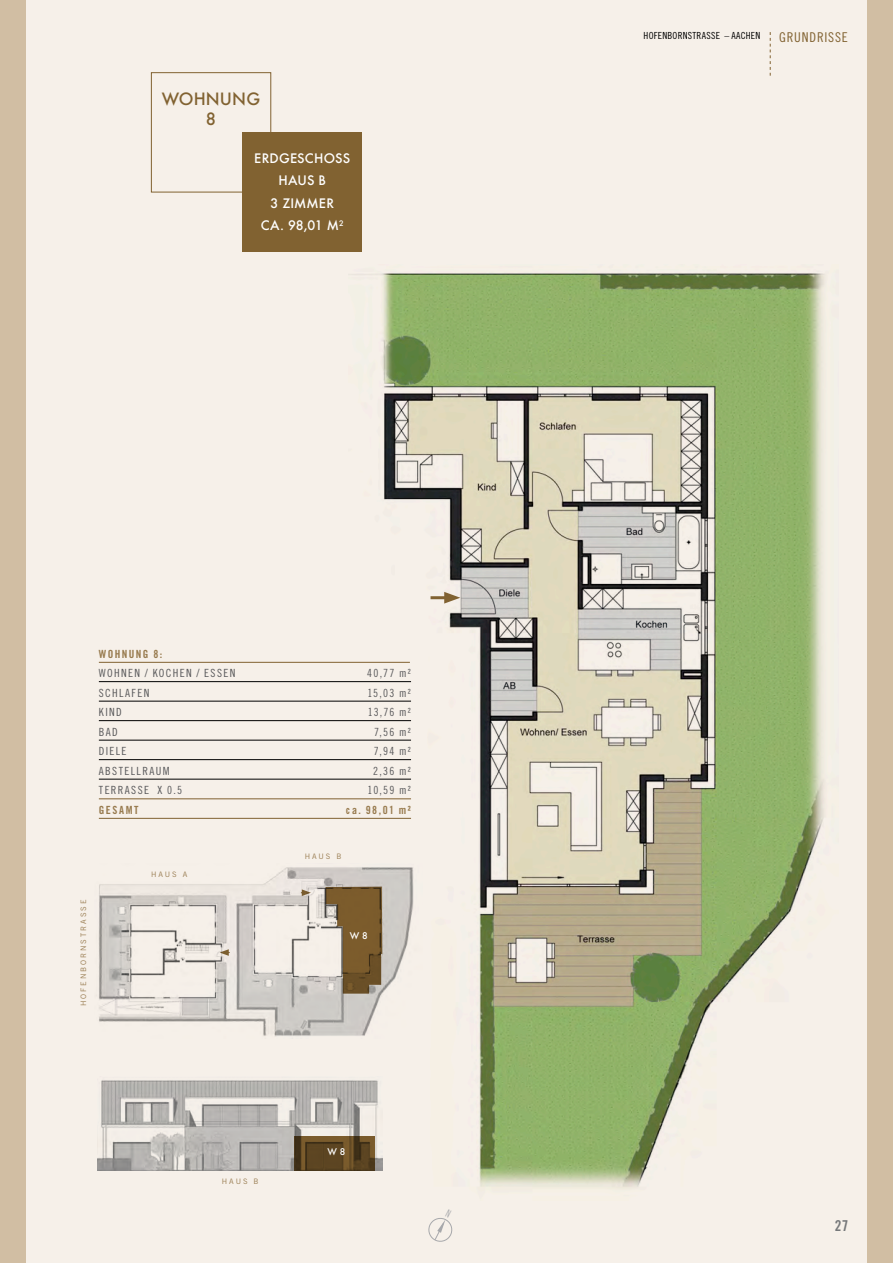
<style>
.page{position:relative;width:893px;height:1263px;background:#f6f0e9}
.page>*{position:absolute;margin:0;border:0;box-sizing:border-box;transform-origin:0 0}
.t1{font:500 16.5px "Futura";letter-spacing:.005em;color:#816231}
.t2{font:15px "Trade Gothic LT Std Bd Cn 20";color:#76787a}
.t3{font:13.5px "Trade Gothic LT Std Cn 18";letter-spacing:.06em;color:#816231}
.t4{font:500 12.75px "Futura";letter-spacing:.015em;color:#fff}
.t5{font:11.25px "Trade Gothic LT Std Cn 18";letter-spacing:.12em;color:#58585a}
.t6{font:11.25px "Trade Gothic LT Std Bd Cn 20";letter-spacing:.125em;color:#987b4f}
.t7{font:9.75px "Trade Gothic LT Std Cn 18";letter-spacing:.025em;color:#000}
.t8{font:500 9px "Futura";color:#fff}
.t9{font:7.5px "Trade Gothic LT Std";letter-spacing:.26em;color:#987b4f}
</style>
<div class="page">
<div style="left:867px;top:0;width:26px;height:1263px;background:#d1bea3"></div>
<div style="left:151px;top:72px;width:120px;height:120px;border:1px solid #816231"></div>
<div style="left:242px;top:132px;width:119px;height:119px;background:#816231"></div>
<div style="left:0;top:0;width:26px;height:1263px;background:#d1bea3"></div>
<hr style="left:99px;top:662px;width:311px;height:1px;background:#816231">
<hr style="left:99px;top:681px;width:312px;height:1px;background:#000">
<hr style="left:99px;top:701px;width:312px;height:1px;background:#000">
<hr style="left:99px;top:720px;width:312px;height:1px;background:#000">
<hr style="left:99px;top:740px;width:312px;height:1px;background:#000">
<hr style="left:99px;top:759px;width:312px;height:1px;background:#000">
<hr style="left:99px;top:779px;width:312px;height:1px;background:#000">
<hr style="left:99px;top:798px;width:312px;height:1px;background:#816231">
<hr style="left:99px;top:818px;width:312px;height:1px;background:#816231">
<img style="left:98px;top:1080px;width:250px;height:91px">
<svg style="left:294px;top:1136px;width:54px;height:34px;background:#5e4622"></svg>
<img style="left:99px;top:867px;width:249px;height:170px">
<svg style="left:325px;top:887px;width:23px;height:107px"></svg>
<svg style="left:770px;top:32px;width:1px;height:44px"></svg>
<img style="left:348px;top:273px;width:477px;height:916px">
<svg style="left:428px;top:1218px;width:25px;height:24px"></svg>
<p class="t1" style="left:162px;top:87px;width:100px">WOHNUNG</p>
<p class="t1" style="left:206px;top:107px;width:12px">8</p>
<p class="t4" style="left:254px;top:149px;width:98px">ERDGESCHOSS</p>
<p class="t4" style="left:279px;top:172px;width:49px">HAUS B</p>
<p class="t4" style="left:271px;top:194px;width:65px">3 ZIMMER</p>
<p class="t4" style="left:261px;top:217px;width:84px">CA. 98,01 M<sup>2</sup></p>
<p class="t6" style="left:99px;top:647px;width:65px">WOHNUNG 8:</p>
<p class="t5" style="left:99px;top:666px;width:138px">WOHNEN / KOCHEN / ESSEN</p>
<p class="t5" style="left:367px;top:666px;width:45px">40,77 m²</p>
<p class="t5" style="left:99px;top:686px;width:52px">SCHLAFEN</p>
<p class="t5" style="left:367px;top:686px;width:45px">15,03 m²</p>
<p class="t5" style="left:99px;top:705px;width:24px">KIND</p>
<p class="t5" style="left:368px;top:705px;width:45px">13,76 m²</p>
<p class="t5" style="left:99px;top:725px;width:21px">BAD</p>
<p class="t5" style="left:374px;top:725px;width:38px">7,56 m²</p>
<p class="t5" style="left:99px;top:744px;width:29px">DIELE</p>
<p class="t5" style="left:374px;top:744px;width:38px">7,94 m²</p>
<p class="t5" style="left:99px;top:764px;width:72px">ABSTELLRAUM</p>
<p class="t5" style="left:373px;top:764px;width:39px">2,36 m²</p>
<p class="t5" style="left:99px;top:783px;width:85px">TERRASSE X 0.5</p>
<p class="t5" style="left:367px;top:783px;width:45px">10,59 m²</p>
<p class="t6" style="left:99px;top:803px;width:41px">GESAMT</p>
<p class="t6" style="left:346px;top:803px;width:67px">ca. 98,01 m²</p>
<p class="t9" style="left:79px;top:1006px;width:108px;rotate:-90deg">HOFENBORNSTRASSE</p>
<p class="t9" style="left:151px;top:869px;width:38px">HAUS A</p>
<p class="t9" style="left:305px;top:852px;width:38px">HAUS B</p>
<p class="t8" style="left:350px;top:930px;width:19px">W 8</p>
<p class="t9" style="left:222px;top:1177px;width:38px">HAUS B</p>
<p class="t8" style="left:327px;top:1146px;width:19px">W 8</p>
<p class="t7" style="left:644px;top:30px;width:118px">HOFENBORNSTRASSE – AACHEN</p>
<p class="t3" style="left:779px;top:29px;width:70px">GRUNDRISSE</p>
<p class="t2" style="left:835px;top:1217px;width:15px">27</p>
</div>
